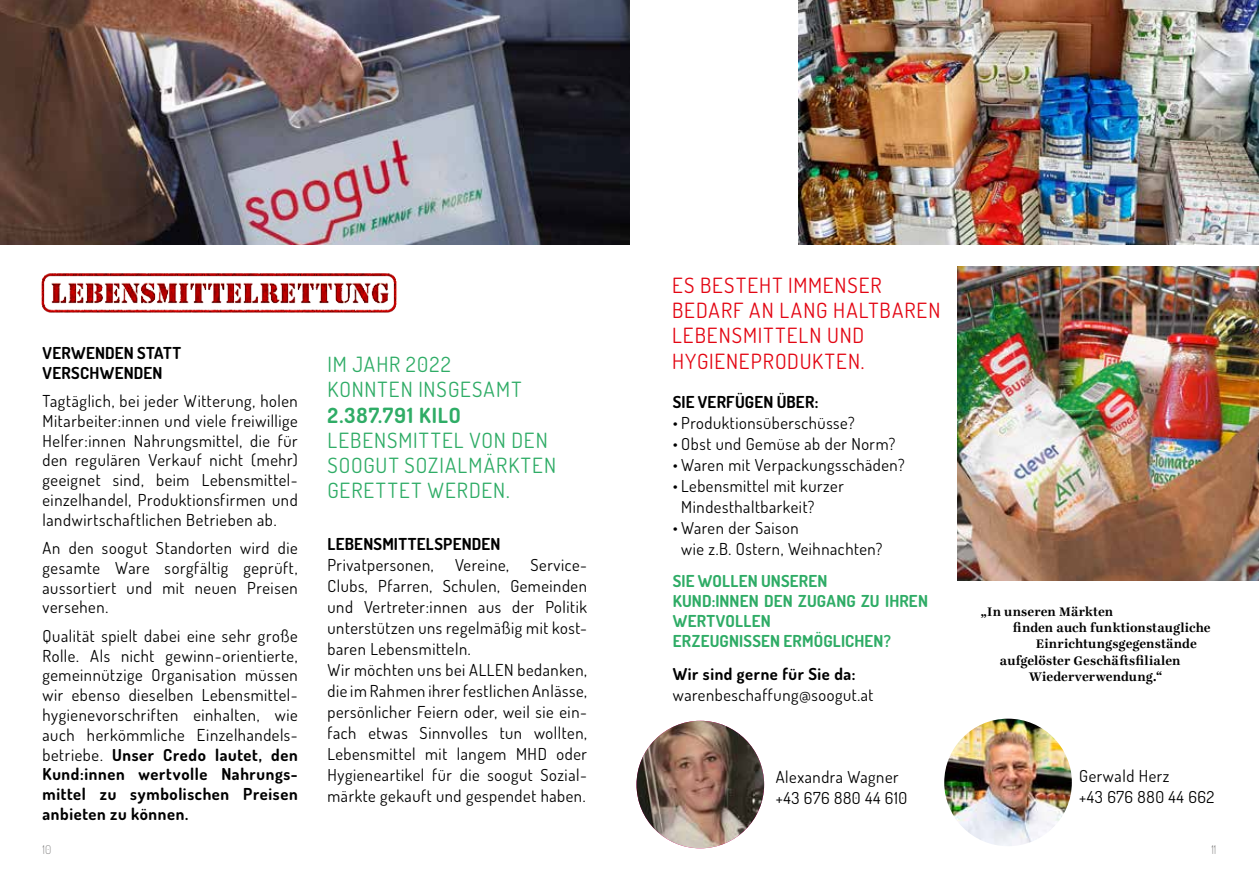
<style>
.page{position:relative;width:1259px;height:893px;background:#fff}
.page>*{position:absolute;margin:0;border:0;box-sizing:border-box;transform-origin:0 0}
.t1{font:21px/25.2px "Dosis";letter-spacing:.055em;color:#2fac66}
.t2{font:21px/25.2px "Dosis";letter-spacing:.055em;color:#e30613}
.t3{font:700 21px "Dosis";letter-spacing:.055em;color:#2fac66}
.t4{font:16.5px/19.8px "Dosis";letter-spacing:.035em;color:#000}
.t5{font:700 16.5px/19.8px "Dosis";letter-spacing:.02em;color:#000}
.t6{font:700 16.5px/19.8px "Dosis";letter-spacing:.01em;color:#2fac66}
.t7{font:700 13.5px "Ingeborg";letter-spacing:.005em;color:#000}
.t8{font:200 12px "Dosis";color:#706f6f}
.s1{font-weight:700}
</style>
<div class="page">
<img style="left:636px;top:721px;width:128px;height:127px;border-radius:64px">
<img style="left:944px;top:719px;width:127px;height:127px;border-radius:64px">
<img style="left:0;top:0;width:629px;height:245px">
<img style="left:798px;top:0;width:461px;height:245px">
<img style="left:957px;top:266px;width:302px;height:315px">
<img style="left:41px;top:273px;width:356px;height:40px">
<p class="t5" style="left:43px;top:343px;width:140px">VERWENDEN STATT<br>VERSCHWENDEN</p>
<p class="t4" style="left:43px;top:391px;width:257px;text-align:justify">Tagtäglich, bei jeder Witterung, holen Mitarbeiter:innen und viele freiwillige Helfer:innen Nahrungsmittel, die für den regulären Verkauf nicht (mehr) geeignet sind, beim Lebensmittel&shy;einzelhandel, Produktionsfirmen und landwirtschaftlichen Betrieben ab.</p>
<p class="t4" style="left:43px;top:538px;width:257px;text-align:justify">An den soogut Standorten wird die gesamte Ware sorgfältig geprüft, aussortiert und mit neuen Preisen versehen.</p>
<p class="t4" style="left:43px;top:625px;width:257px;text-align:justify">Qualität spielt dabei eine sehr große Rolle. Als nicht gewinn-orientierte, gemeinnützige Organisation müssen wir ebenso dieselben Lebensmittel&shy;hygienevorschriften einhalten, wie auch herkömmliche Einzelhandels&shy;betriebe. <span class="s1">Unser Credo lautet, den Kund:innen wertvolle Nahrungs&shy;mittel zu symbolischen Preisen anbieten zu können.</span></p>
<p class="t1" style="left:327px;top:351px;width:195px">IM JAHR 2022<br>KONNTEN INSGESAMT</p>
<p class="t3" style="left:327px;top:401px;width:135px">2.387.791 KILO</p>
<p class="t1" style="left:327px;top:427px;width:230px">LEBENSMITTEL VON DEN<br>SOOGUT SOZIALMÄRKTEN<br>GERETTET WERDEN.</p>
<p class="t5" style="left:327px;top:533px;width:174px">LEBENSMITTELSPENDEN</p>
<p class="t4" style="left:327px;top:554px;width:108px">Privatpersonen,</p>
<p class="t4" style="left:455px;top:554px;width:56px">Vereine,</p>
<p class="t4" style="left:327px;top:554px;width:261px;line-height:21px;text-indent:203px">Service-Clubs, Pfarren, Schulen, Gemeinden und Vertreter:innen aus der Politik unterstützen uns regelmäßig mit kost&shy;baren Lebensmitteln.<br>Wir möchten uns bei ALLEN bedanken, die im Rahmen ihrer festlichen Anlässe, persönlicher Feiern oder, weil sie ein&shy;fach etwas Sinnvolles tun wollten, Lebensmittel mit langem MHD oder Hygieneartikel für die soogut Sozial&shy;märkte gekauft und gespendet haben.</p>
<p class="t2" style="left:672px;top:272px;width:270px">ES BESTEHT IMMENSER<br>BEDARF AN LANG HALTBAREN<br>LEBENSMITTELN UND<br>HYGIENEPRODUKTEN.</p>
<p class="t5" style="left:673px;top:391px;width:147px">SIE VERFÜGEN ÜBER:</p>
<p class="t4" style="left:673px;top:412px;width:183px">• Produktionsüberschüsse?</p>
<p class="t4" style="left:673px;top:433px;width:224px">• Obst und Gemüse ab der Norm?</p>
<p class="t4" style="left:673px;top:454px;width:233px">• Waren mit Verpackungsschäden?</p>
<p class="t4" style="left:681px;top:475px;width:164px;line-height:21px;text-indent:-8px">• Lebensmittel mit kurzer<br>Mindesthaltbarkeit?</p>
<p class="t4" style="left:681px;top:517px;width:203px;line-height:21px;text-indent:-8px">• Waren der Saison<br>wie z.B. Ostern, Weihnachten?</p>
<p class="t6" style="left:673px;top:571px;width:257px">SIE WOLLEN UNSEREN<br>KUND:INNEN DEN ZUGANG ZU IHREN<br>WERTVOLLEN<br>ERZEUGNISSEN ERMÖGLICHEN?</p>
<p class="t5" style="left:673px;top:664px;width:184px">Wir sind gerne für Sie da:</p>
<p class="t4" style="left:673px;top:685px;width:202px">warenbeschaffung@soogut.at</p>
<p class="t4" style="left:776px;top:766px;width:133px;line-height:21px">Alexandra Wagner +43 676 880 44 610</p>
<p class="t7" style="left:980px;top:603px;width:134px">„In unseren Märkten</p>
<p class="t7" style="left:1013px;top:620px;width:199px">finden auch funktionstaugliche</p>
<p class="t7" style="left:1035px;top:636px;width:163px">Einrichtungsgegenstände</p>
<p class="t7" style="left:1000px;top:652px;width:182px">aufgelöster Geschäftsfilialen</p>
<p class="t7" style="left:1029px;top:668px;width:134px">Wiederverwendung.“</p>
<p class="t4" style="left:1079px;top:765px;width:137px;line-height:21px">Gerwald Herz<br>+43 676 880 44 662</p>
<p class="t8" style="left:43px;top:842px;width:10px">10</p>
<p class="t8" style="left:1211px;top:842px;width:7px">11</p>
</div>
